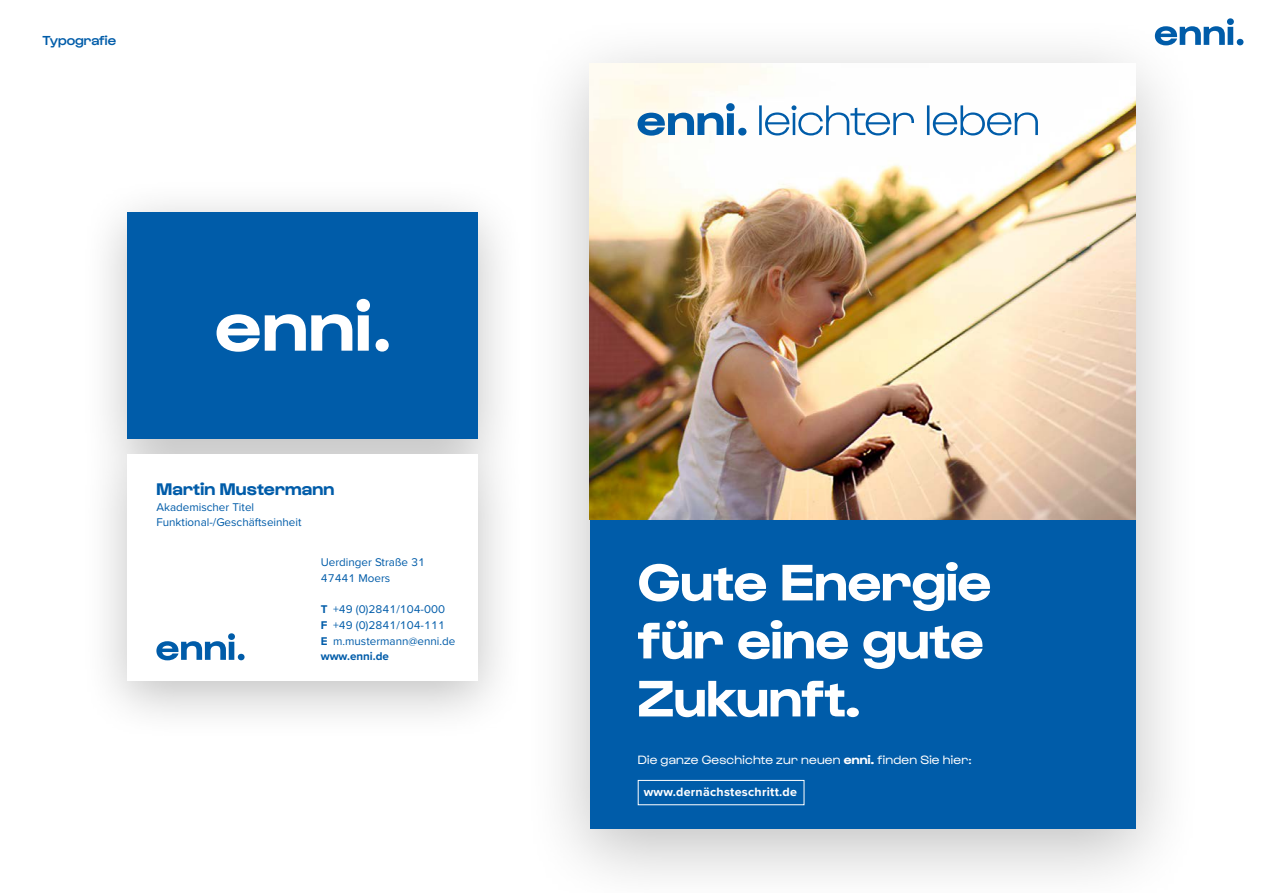
<style>
.page{position:relative;width:1263px;height:893px;background:#fff}
.page>*{position:absolute;margin:0;border:0;box-sizing:border-box;transform-origin:0 0}
.t1{font:700 53.1px/58.1px "Gustavo";color:#fff}
.t2{font:700 17.4px "Gustavo";letter-spacing:.01em;color:#005ca9}
.t3{font:500 13.5px "Gustavo";color:#005ca9}
.t4{font:12.45px "Gustavo";letter-spacing:.02em;color:#fff}
.t5{font:700 12.45px "Proxima Nova";letter-spacing:.02em;color:#fff}
.t6{font:11.55px/15.8px "Proxima Nova";color:#005ca9}
.s1{font-weight:700}
</style>
<div class="page">
<svg style="left:1204px;top:18px;width:39px;height:27px"></svg>
<div style="left:79px;top:176px;width:448px;height:566px;background:#000;opacity:.25"></div>
<div style="left:128px;top:212px;width:350px;height:227px;background:#005ca9"></div>
<svg style="left:217px;top:299px;width:172px;height:53px"></svg>
<div style="left:128px;top:454px;width:350px;height:227px;background:#fff"></div>
<svg style="left:156px;top:633px;width:89px;height:27px"></svg>
<div style="left:521px;top:13px;width:683px;height:880px;background:#000;opacity:.25"></div>
<div style="left:590px;top:515px;width:545px;height:314px;background:#005ca9"></div>
<img style="left:590px;top:64px;width:545px;height:456px">
<svg style="left:927px;top:105px;width:111px;height:31px"></svg>
<svg style="left:759px;top:105px;width:155px;height:31px"></svg>
<svg style="left:637px;top:103px;width:109px;height:33px"></svg>
<div style="left:638px;top:780px;width:166px;height:25px;border:1px solid #fff"></div>
<p class="t3" style="left:43px;top:33px;width:75px">Typografie</p>
<h2 class="t2" style="left:156px;top:479px;width:180px">Martin Mustermann</h2>
<p class="t6" style="left:156px;top:498px;width:147px">Akademischer Titel<br>Funktional-/Geschäftseinheit</p>
<p class="t6" style="left:321px;top:554px;width:106px">Uerdinger Straße 31<br>47441 Moers</p>
<p class="t6" style="left:321px;top:601px;width:136px"><span class="s1">T</span> +49 (0)2841/104-000<br><span class="s1">F</span> +49 (0)2841/104-111<br><span class="s1">E</span> m.mustermann@enni.de <span class="s1">www.enni.de</span></p>
<h1 class="t1" style="left:638px;top:555px;width:355px">Gute Energie für eine gute<br>Zukunft.</h1>
<p class="t4" style="left:638px;top:753px;width:335px">Die ganze Geschichte zur neuen <span class="s1">enni.</span> finden Sie hier:</p>
<p class="t5" style="left:644px;top:783px;width:155px">www.dernächsteschritt.de</p>
</div>
